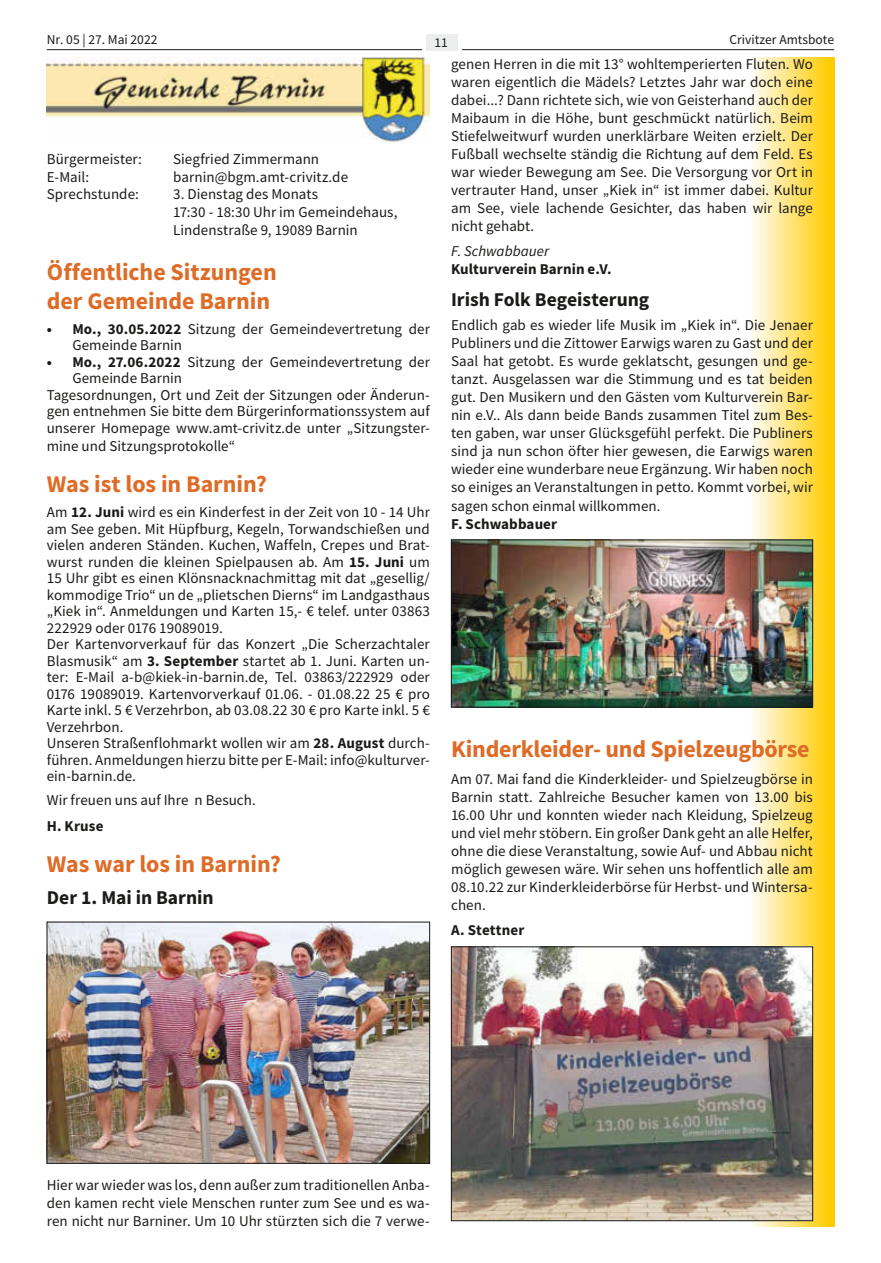
<style>
.page{position:relative;width:881px;height:1263px;background:#fff}
.page>*{position:absolute;margin:0;border:0;box-sizing:border-box;transform-origin:0 0}
.t1{font:700 24px/28.8px "Source Sans Pro";letter-spacing:-.005em;color:#de6b26}
.t2{font:700 19.5px "Source Sans Pro";color:#1a1a18}
.t3{font:15px/18px "Source Sans Pro";letter-spacing:.005em;color:#1a1a18;text-align:justify}
.t4{font:700 15px "Source Sans Pro";letter-spacing:.005em;color:#1a1a18}
.t5{font:italic 15px "Source Sans Pro";color:#1a1a18}
.t6{font:13.5px "Source Sans Pro";color:#1a1a18}
.s1{font-weight:700}
</style>
<div class="page">
<hr style="left:47px;top:49px;width:786px;height:1px;background:#1a1a18">
<div style="left:422px;top:26px;width:39px;height:29px;background:#fff"></div>
<div style="left:425px;top:34px;width:32px;height:16px;background:#eceded"></div>
<div style="left:748px;top:57px;width:85px;height:1170px;background:linear-gradient(to right,#fffeff,#fac600)"></div>
<img style="left:453px;top:542px;width:357px;height:163px">
<div style="left:451px;top:540px;width:361px;height:167px;border:1px solid #1a1a18"></div>
<img style="left:453px;top:948px;width:357px;height:271px">
<div style="left:451px;top:946px;width:361px;height:275px;border:1px solid #1a1a18"></div>
<img style="left:47px;top:57px;width:382px;height:86px">
<img style="left:49px;top:924px;width:378px;height:237px">
<p class="t6" style="left:47px;top:31px;width:112px">Nr. 05 | 27. Mai 2022</p>
<p class="t6" style="left:434px;top:34px;width:15px">11</p>
<p class="t6" style="left:729px;top:31px;width:106px">Crivitzer Amtsbote</p>
<p class="t3" style="left:451px;top:55px;width:363px">genen Herren in die mit 13° wohltemperierten Fluten. Wo waren eigentlich die Mädels? Letztes Jahr war doch eine dabei...? Dann richtete sich, wie von Geisterhand auch der Maibaum in die Höhe, bunt geschmückt natürlich. Beim Stiefelweitwurf wurden unerklärbare Weiten erzielt. Der Fußball wechselte ständig die Richtung auf dem Feld. Es war wieder Bewegung am See. Die Versorgung vor Ort in vertrauter Hand, unser „Kiek in“ ist immer dabei. Kultur am See, viele lachende Gesichter, das haben wir lange nicht gehabt.</p>
<p class="t5" style="left:451px;top:242px;width:100px">F. Schwabbauer</p>
<p class="t4" style="left:451px;top:259px;width:162px">Kulturverein Barnin e.V.</p>
<h2 class="t2" style="left:451px;top:286px;width:200px">Irish Folk Begeisterung</h2>
<p class="t3" style="left:451px;top:316px;width:363px">Endlich gab es wieder life Musik im „Kiek in“. Die Jenaer Publiners und die Zittower Earwigs waren zu Gast und der Saal hat getobt. Es wurde geklatscht, gesungen und ge&shy;tanzt. Ausgelassen war die Stimmung und es tat beiden gut. Den Musikern und den Gästen vom Kulturverein Bar&shy;nin e.V.. Als dann beide Bands zusammen Titel zum Bes&shy;ten gaben, war unser Glücksgefühl perfekt. Die Publiners sind ja nun schon öfter hier gewesen, die Earwigs waren wieder eine wunderbare neue Ergänzung. Wir haben noch so einiges an Veranstaltungen in petto. Kommt vorbei, wir sagen schon einmal willkommen.</p>
<p class="t4" style="left:451px;top:513px;width:107px">F. Schwabbauer</p>
<p class="t3" style="left:47px;top:150px;width:96px">Bürgermeister:</p>
<p class="t3" style="left:173px;top:150px;width:147px">Siegfried Zimmermann</p>
<p class="t3" style="left:47px;top:168px;width:44px">E-Mail:</p>
<p class="t3" style="left:173px;top:168px;width:176px">barnin@bgm.amt-crivitz.de</p>
<p class="t3" style="left:47px;top:185px;width:93px">Sprechstunde:</p>
<p class="t3" style="left:173px;top:185px;width:225px;text-align:left">3. Dienstag des Monats<br>17:30 - 18:30 Uhr im Gemeindehaus,<br>Lindenstraße 9, 19089 Barnin</p>
<h1 class="t1" style="left:47px;top:257px;width:231px">Öffentliche Sitzungen der Gemeinde Barnin</h1>
<p class="t3" style="left:72px;top:320px;width:359px;line-height:16.5px;text-indent:-26px"><span class="s1">• Mo., 30.05.2022</span> Sitzung der Gemeindevertretung der<br>Gemeinde Barnin</p>
<p class="t3" style="left:47px;top:353px;width:384px"><span class="s1">• Mo., 27.06.2022</span> Sitzung der Gemeindevertretung der</p>
<p class="t3" style="left:72px;top:369px;width:111px">Gemeinde Barnin</p>
<p class="t3" style="left:47px;top:386px;width:384px">Tagesordnungen, Ort und Zeit der Sitzungen oder Änderun-</p>
<p class="t3" style="left:47px;top:402px;width:384px">gen entnehmen Sie bitte dem Bürgerinformationssystem auf</p>
<p class="t3" style="left:47px;top:419px;width:384px">unserer Homepage www.amt-crivitz.de unter „Sitzungster-</p>
<p class="t3" style="left:47px;top:437px;width:190px">mine und Sitzungsprotokolle“</p>
<h1 class="t1" style="left:47px;top:469px;width:221px">Was ist los in Barnin?</h1>
<p class="t3" style="left:47px;top:504px;width:384px;line-height:16.5px;text-align:left">Am <span class="s1">12. Juni</span> wird es ein Kinderfest in der Zeit von 10 - 14 Uhr am See geben. Mit Hüpfburg, Kegeln, Torwandschießen und vielen anderen Ständen. Kuchen, Waffeln, Crepes und Brat&shy;wurst runden die kleinen Spielpausen ab. Am <span class="s1">15. Juni</span> um 15 Uhr gibt es einen Klönsnacknachmittag mit dat „gesellig/ kommodige Trio“ un de „plietschen Dierns“ im Landgasthaus „Kiek in“. Anmeldungen und Karten 15,- € telef. unter 03863<br>222929 oder 0176 19089019.<br>Der Kartenvorverkauf für das Konzert „Die Scherzachtaler Blasmusik“ am <span class="s1">3. September</span> startet ab 1. Juni. Karten un&shy;ter: E-Mail a-b@kiek-in-barnin.de, Tel. 03863/222929 oder 0176 19089019. Kartenvorverkauf 01.06. - 01.08.22 25 € pro Karte inkl. 5 € Verzehrbon, ab 03.08.22 30 € pro Karte inkl. 5 € Verzehrbon.<br>Unseren Straßenflohmarkt wollen wir am <span class="s1">28. August</span> durch&shy;führen. Anmeldungen hierzu bitte per E-Mail: info@kulturver&shy;ein-barnin.de.</p>
<p class="t3" style="left:47px;top:791px;width:210px">Wir freuen uns auf Ihre n Besuch.</p>
<p class="t4" style="left:47px;top:816px;width:58px">H. Kruse</p>
<h1 class="t1" style="left:47px;top:850px;width:235px">Was war los in Barnin?</h1>
<h2 class="t2" style="left:47px;top:884px;width:168px">Der 1. Mai in Barnin</h2>
<h1 class="t1" style="left:451px;top:735px;width:360px">Kinderkleider- und Spielzeugbörse</h1>
<p class="t3" style="left:451px;top:770px;width:363px">Am 07. Mai fand die Kinderkleider- und Spielzeugbörse in Barnin statt. Zahlreiche Besucher kamen von 13.00 bis 16.00 Uhr und konnten wieder nach Kleidung, Spielzeug und viel mehr stöbern. Ein großer Dank geht an alle Helfer, ohne die diese Veranstaltung, sowie Auf- und Abbau nicht möglich gewesen wäre. Wir sehen uns hoffentlich alle am 08.10.22 zur Kinderkleiderbörse für Herbst- und Wintersa&shy;chen.</p>
<p class="t4" style="left:451px;top:920px;width:75px">A. Stettner</p>
<p class="t3" style="left:47px;top:1176px;width:384px">Hier war wieder was los, denn außer zum traditionellen Anba&shy;den kamen recht viele Menschen runter zum See und es wa&shy;ren nicht nur Barniner. Um 10 Uhr stürzten sich die 7 verwe-</p>
</div>
